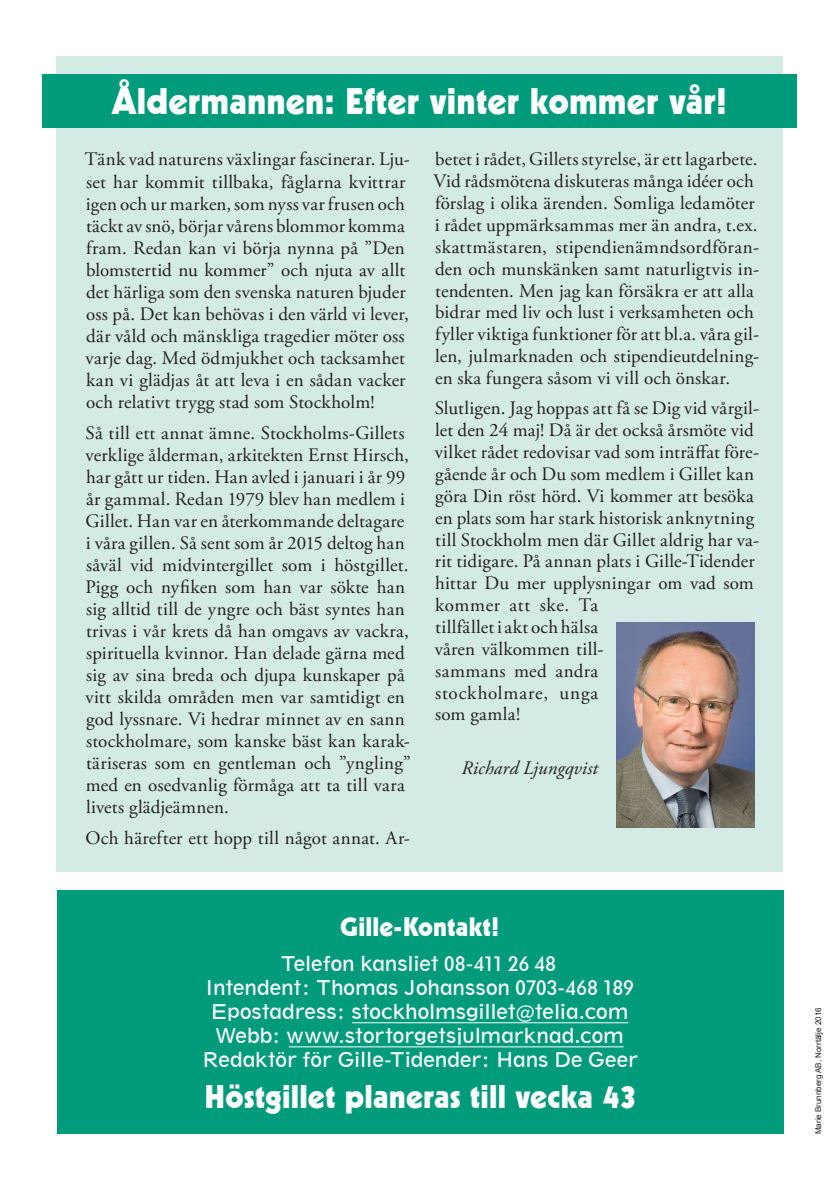
<style>
.page{position:relative;width:840px;height:1191px;background:#fff}
.page>*{position:absolute;margin:0;border:0;box-sizing:border-box;transform-origin:0 0}
.Underrubrik_1{font:36px "Geometric 231 BT Heavy C";color:#fff}
.Underrubrik_2{font:32px "Geometric 231 BT Heavy C";letter-spacing:.005em;color:#fff}
.Underrubrik_2-2{font:26px "Geometric 231 BT Heavy C";letter-spacing:.005em;color:#fff}
.Brödtext{font:19px/22px "Adobe Garamond Pro";letter-spacing:.01em;color:#231f20}
.Brödtext-2{font:19px "Geometric 212 BT";letter-spacing:-.01em;color:#fff}
.Underskrift{font:italic 19px "Adobe Garamond Pro";letter-spacing:.005em;color:#231f20}
.t1{font:8px "Arial";color:#231f20}
</style>
<div class="page">
<div style="left:56px;top:57px;width:726px;height:815px;background:#d4eae5"></div>
<div style="left:42px;top:74px;width:754px;height:54px;background:#009b7a"></div>
<img style="left:616px;top:622px;width:138px;height:205px">
<div style="left:57px;top:890px;width:725px;height:244px;background:#009b7a"></div>
<hr style="left:351px;top:1022px;width:277px;height:1px;background:#fff">
<hr style="left:289px;top:1046px;width:334px;height:1px;background:#fff">
<p class="Underrubrik_1" style="left:111px;top:79px;width:617px">Åldermannen: Efter vinter kommer vår!</p>
<p class="Brödtext" style="left:85px;top:149px;width:326px">Tänk vad naturens växlingar fascinerar. Lju&shy;set har kommit tillbaka, fåglarna kvittrar igen och ur marken, som nyss var frusen och täckt av snö, börjar vårens blommor komma fram. Redan kan vi börja nynna på ”Den blomstertid nu kommer” och njuta av allt det härliga som den svenska naturen bjuder oss på. Det kan behövas i den värld vi lever, där våld och mänskliga tragedier möter oss varje dag. Med ödmjukhet och tacksamhet kan vi glädjas åt att leva i en sådan vacker och relativt trygg stad som Stockholm!</p>
<p class="Brödtext" style="left:85px;top:422px;width:326px">Så till ett annat ämne. Stockholms-Gillets verklige ålderman, arkitekten Ernst Hirsch, har gått ur tiden. Han avled i januari i år 99 år gammal. Redan 1979 blev han medlem i Gillet. Han var en återkommande deltagare i våra gillen. Så sent som år 2015 deltog han såväl vid midvintergillet som i höstgillet.<br>Pigg och nyfiken som han var sökte han sig alltid till de yngre och bäst syntes han trivas i vår krets då han omgavs av vackra, spirituella kvinnor. Han delade gärna med sig av sina breda och djupa kunskaper på vitt skilda områden men var samtidigt en god lyssnare. Vi hedrar minnet av en sann stockholmare, som kanske bäst kan karak&shy;täriseras som en gentleman och ”yngling” med en osedvanlig förmåga att ta till vara livets glädjeämnen.</p>
<p class="Brödtext" style="left:85px;top:827px;width:326px">Och härefter ett hopp till något annat. Ar-</p>
<p class="Brödtext" style="left:433px;top:149px;width:327px">betet i rådet, Gillets styrelse, är ett lagarbete.<br>Vid rådsmötena diskuteras många idéer och förslag i olika ärenden. Somliga ledamöter i rådet uppmärksammas mer än andra, t.ex. skattmästaren, stipendienämndsordföran&shy;den och munskänken samt naturligtvis in&shy;tendenten. Men jag kan försäkra er att alla bidrar med liv och lust i verksamheten och fyller viktiga funktioner för att bl.a. våra gil&shy;len, julmarknaden och stipendieutdelning&shy;en ska fungera såsom vi vill och önskar.</p>
<p class="Brödtext" style="left:434px;top:398px;width:326px">Slutligen. Jag hoppas att få se Dig vid vårgil&shy;let den 24 maj! Då är det också årsmöte vid vilket rådet redovisar vad som inträffat före&shy;gående år och Du som medlem i Gillet kan göra Din röst hörd. Vi kommer att besöka en plats som har stark historisk anknytning till Stockholm men där Gillet aldrig har va&shy;rit tidigare. På annan plats i Gille-Tidender hittar Du mer upplysningar om vad som kommer att ske. Ta<br>tillfället i akt och hälsa<br>våren välkommen till-<br>sammans med andra<br>stockholmare, unga<br>som gamla!</p>
<p class="Underskrift" style="left:461px;top:756px;width:138px">Richard Ljungqvist</p>
<p class="Underrubrik_2-2" style="left:340px;top:911px;width:160px">Gille-Kontakt!</p>
<p class="Brödtext-2" style="left:281px;top:952px;width:276px">Telefon kansliet 08-411 26 48</p>
<p class="Brödtext-2" style="left:205px;top:976px;width:430px">Intendent: Thomas Johansson 0703-468 189</p>
<p class="Brödtext-2" style="left:210px;top:1000px;width:419px">Epostadress: stockholmsgillet@telia.com</p>
<p class="Brödtext-2" style="left:215px;top:1024px;width:410px">Webb: www.stortorgetsjulmarknad.com</p>
<p class="Brödtext-2" style="left:202px;top:1048px;width:438px">Redaktör för Gille-Tidender: Hans De Geer</p>
<p class="Underrubrik_2" style="left:204px;top:1077px;width:434px">Höstgillet planeras till vecka 43</p>
<p class="t1" style="left:812px;top:1134px;width:128px;rotate:-90deg">Marie Brunnberg AB, Norrtälje 2016</p>
</div>
